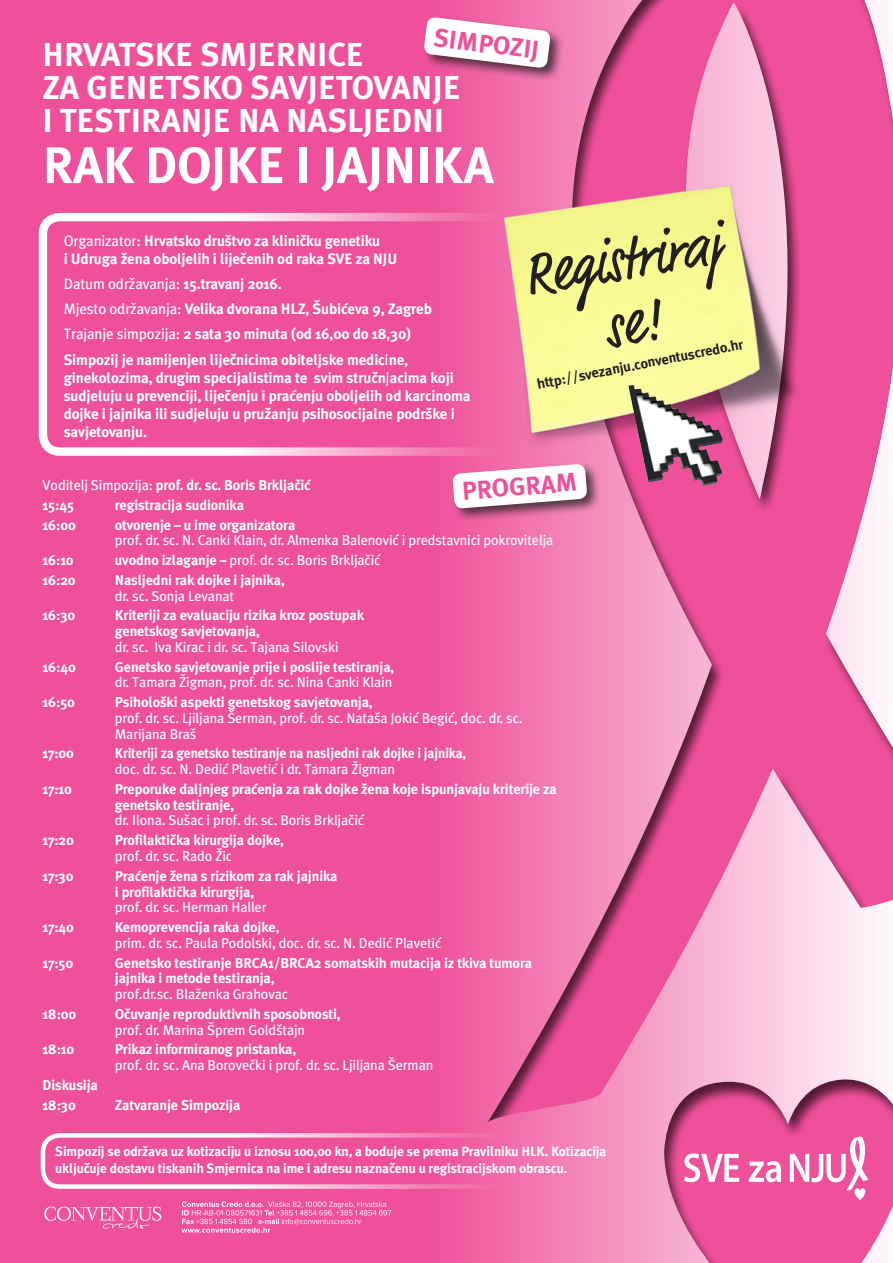
<style>
.page{position:relative;width:893px;height:1263px;background:#ef509a}
.page>*{position:absolute;margin:0;border:0;box-sizing:border-box;transform-origin:0 0}
.t1{font:62.1px/64.7px "Market OT";color:#231f20;text-align:center;scale:.9 1}
.t2{font:700 51.45px "Meta";letter-spacing:-.01em;color:#fff}
.t3{font:700 33.15px/33.2px "Meta";color:#fff}
.t4{font:700 25.65px "Meta";color:#ef509a}
.t5{font:700 15px/18px "Meta";letter-spacing:-.01em;color:#fff}
.t6{font:15px "Meta";letter-spacing:-.01em;color:#fff}
.t7{font:700 14.4px "Meta";color:#231f20}
.t8{font:700 14.25px/15.8px "Meta";letter-spacing:-.01em;color:#fff}
.t9{font:14.25px/15.8px "Meta";letter-spacing:-.01em;color:#fff}
.t10{font:700 14.25px/15.8px "Meta";letter-spacing:-.01em;color:#fff;scale:.95 1}
.t11{font:700 13.5px/16.5px "Meta";letter-spacing:-.01em;color:#fff}
.s1{font-weight:400}
.s2{font-weight:700}
</style>
<div class="page">
<div style="left:460px;top:0;width:433px;height:1263px;background:#231f20;opacity:.75"></div>
<svg style="left:44px;top:1207px;width:117px;height:21px"></svg>
<svg style="left:182px;top:1201px;width:209px;height:32px"></svg>
<div style="left:422px;top:15px;width:143px;height:67px;background:#231f20;opacity:.75"></div>
<svg style="left:423px;top:16px;width:128px;height:53px;background:#ecc7d8"></svg>
<svg style="left:664px;top:1077px;width:229px;height:186px"></svg>
<div style="left:450px;top:462px;width:151px;height:60px;background:#231f20;opacity:.75"></div>
<svg style="left:452px;top:464px;width:135px;height:45px;background:#edd5e0"></svg>
<div style="left:39px;top:213px;width:562px;height:243px;border:8px solid #fff;border-radius:17px"></div>
<div style="left:41px;top:1133px;width:558px;height:56px;border:4px solid #fff;border-radius:17px"></div>
<img style="left:389px;top:160px;width:438px;height:304px">
<img style="left:628px;top:385px;width:95px;height:101px">
<p class="t4" style="left:436px;top:23px;width:107px;rotate:7deg">SIMPOZIJ</p>
<p class="t3" style="left:43px;top:38px;width:420px">HRVATSKE SMJERNICE<br>ZA GENETSKO SAVJETOVANJE<br>I TESTIRANJE NA NASLJEDNI</p>
<p class="t2" style="left:43px;top:136px;width:453px">RAK DOJKE I JAJNIKA</p>
<p class="t5" style="left:64px;top:232px;width:335px"><span class="s1">Organizator:</span> Hrvatsko društvo za kliničku genetiku<br>i Udruga žena oboljelih i liječenih od raka SVE za NJU</p>
<p class="t6" style="left:64px;top:275px;width:220px">Datum održavanja: <span class="s2">15.travanj 2016.</span></p>
<p class="t5" style="left:64px;top:300px;width:370px"><span class="s1">Mjesto održavanja:</span> Velika dvorana HLZ, Šubićeva 9, Zagreb</p>
<p class="t5" style="left:64px;top:325px;width:349px"><span class="s1">Trajanje simpozija:</span> 2 sata 30 minuta (od 16,00 do 18,30)</p>
<p class="t5" style="left:64px;top:350px;width:408px">Simpozij je namijenjen liječnicima obiteljske medicine, ginekolozima, drugim specijalistima te svim stručnjacima koji sudjeluju u prevenciji, liječenju i praćenju oboljelih od karcinoma dojke i jajnika ili sudjeluju u pružanju psihosocijalne podrške i savjetovanju.</p>
<p class="t1" style="left:519px;top:249px;width:223px;rotate:-10deg">Registriraj se!</p>
<p class="t7" style="left:535px;top:376px;width:211px;rotate:-11deg">http://svezanju.conventuscredo.hr</p>
<p class="t4" style="left:461px;top:476px;width:117px;rotate:-4deg">PROGRAM</p>
<p class="t8" style="left:43px;top:477px;width:269px"><span class="s1">Voditelj Simpozija:</span> prof. dr. sc. Boris Brkljačić</p>
<p class="t8" style="left:43px;top:497px;width:33px">15:45</p>
<p class="t8" style="left:115px;top:497px;width:131px">registracija sudionika</p>
<p class="t8" style="left:43px;top:517px;width:35px">16:00</p>
<p class="t9" style="left:115px;top:516px;width:440px"><span class="s2">otvorenje – u ime organizatora<br></span>prof. dr. sc. N. Canki Klain, dr. Almenka Balenović i predstavnici pokrovitelja</p>
<p class="t8" style="left:43px;top:552px;width:33px">16:10</p>
<p class="t9" style="left:115px;top:552px;width:267px"><span class="s2">uvodno izlaganje –</span> prof. dr. sc. Boris Brkljačić</p>
<p class="t8" style="left:43px;top:572px;width:35px">16:20</p>
<p class="t8" style="left:115px;top:572px;width:171px">Nasljedni rak dojke i jajnika, <span class="s1">dr. sc. Sonja Levanat</span></p>
<p class="t8" style="left:43px;top:607px;width:34px">16:30</p>
<p class="t8" style="left:115px;top:607px;width:251px">Kriteriji za evaluaciju rizika kroz postupak genetskog savjetovanja,<br><span class="s1">dr. sc. Iva Kirac i dr. sc. Tajana Silovski</span></p>
<p class="t8" style="left:43px;top:659px;width:35px">16:40</p>
<p class="t8" style="left:115px;top:659px;width:281px">Genetsko savjetovanje prije i poslije testiranja, <span class="s1">dr. Tamara Žigman, prof. dr. sc. Nina Canki Klain</span></p>
<p class="t8" style="left:43px;top:694px;width:34px">16:50</p>
<p class="t9" style="left:115px;top:694px;width:409px"><span class="s2">Psihološki aspekti genetskog savjetovanja,<br></span>prof. dr. sc. Ljiljana Šerman, prof. dr. sc. Nataša Jokić Begić, doc. dr. sc.<br>Marijana Braš</p>
<p class="t8" style="left:43px;top:745px;width:33px">17:00</p>
<p class="t10" style="left:115px;top:745px;width:371px">Kriteriji za genetsko testiranje na nasljedni rak dojke i jajnika, <span class="s1">doc. dr. sc. N. Dedić Plavetić i dr. Tamara Žigman</span></p>
<p class="t8" style="left:43px;top:781px;width:31px">17:10</p>
<p class="t8" style="left:115px;top:781px;width:443px">Preporuke daljnjeg praćenja za rak dojke žena koje ispunjavaju kriterije za genetsko testiranje,<br><span class="s1">dr. Ilona. Sušac i prof. dr. sc. Boris Brkljačić</span></p>
<p class="t8" style="left:43px;top:832px;width:33px">17:20</p>
<p class="t8" style="left:115px;top:832px;width:171px">Profilaktička kirurgija dojke, <span class="s1">prof. dr. sc. Rado Žic</span></p>
<p class="t8" style="left:43px;top:868px;width:33px">17:30</p>
<p class="t8" style="left:115px;top:868px;width:224px">Praćenje žena s rizikom za rak jajnika i profilaktička kirurgija,<br><span class="s1">prof. dr. sc. Herman Haller</span></p>
<p class="t8" style="left:43px;top:919px;width:33px">17:40</p>
<p class="t9" style="left:115px;top:919px;width:328px"><span class="s2">Kemoprevencija raka dojke,<br></span>prim. dr. sc. Paula Podolski, doc. dr. sc. N. Dedić Plavetić</p>
<p class="t8" style="left:43px;top:955px;width:32px">17:50</p>
<p class="t8" style="left:115px;top:955px;width:419px">Genetsko testiranje BRCA1/BRCA2 somatskih mutacija iz tkiva tumora jajnika i metode testiranja,<br><span class="s1">prof.dr.sc. Blaženka Grahovac</span></p>
<p class="t8" style="left:43px;top:1006px;width:35px">18:00</p>
<p class="t8" style="left:115px;top:1006px;width:227px">Očuvanje reproduktivnih sposobnosti, <span class="s1">prof. dr. Marina Šprem Goldštajn</span></p>
<p class="t8" style="left:43px;top:1041px;width:33px">18:10</p>
<p class="t9" style="left:115px;top:1041px;width:320px"><span class="s2">Prikaz informiranog pristanka,<br></span>prof. dr. sc. Ana Borovečki i prof. dr. sc. Ljiljana Šerman</p>
<p class="t8" style="left:43px;top:1077px;width:57px">Diskusija</p>
<p class="t8" style="left:43px;top:1097px;width:35px">18:30</p>
<p class="t8" style="left:115px;top:1097px;width:127px">Zatvaranje Simpozija</p>
<p class="t11" style="left:55px;top:1143px;width:553px">Simpozij se održava uz kotizaciju u iznosu 100,00 kn, a boduje se prema Pravilniku HLK. Kotizacija uključuje dostavu tiskanih Smjernica na ime i adresu naznačenu u registracijskom obrascu.</p>
</div>
